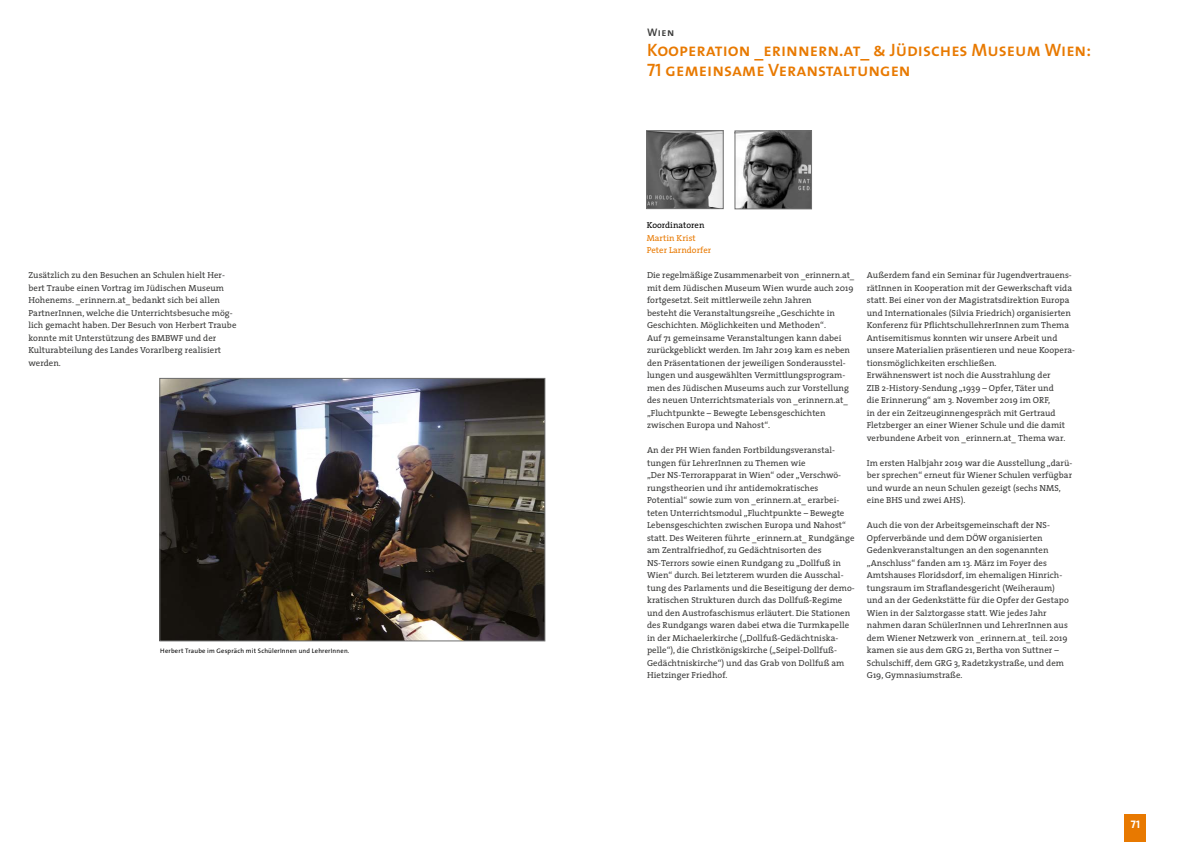
<style>
.page{position:relative;width:1191px;height:842px;background:#fff}
.page>*{position:absolute;margin:0;border:0;box-sizing:border-box;transform-origin:0 0}
.t1{font:18px/20px "The Sans Semi Bold Caps";color:#e87900}
.t2{font:11px "The Sans Semi Bold Caps";color:#3a3a39}
.t3{font:11px "The Sans Bold Caps";color:#fff}
.t4{font:8.8px/12.5px "The Serif";letter-spacing:.005em;color:#3a3a39}
.t5{font:8.7px/12.5px "The Serif";letter-spacing:.005em;color:#e87900}
.t6{font:8.7px "The Serif";letter-spacing:.005em;color:#000}
.t7{font:6.5px "The Sans";letter-spacing:.03em;color:#000}
</style>
<div class="page">
<div style="left:1124px;top:814px;width:22px;height:28px;background:#e87900"></div>
<img style="left:737px;top:133px;width:72px;height:74px">
<div style="left:735px;top:131px;width:76px;height:78px;border:1px solid #6e6e6e"></div>
<img style="left:648px;top:133px;width:73px;height:74px">
<div style="left:646px;top:131px;width:77px;height:78px;border:1px solid #6e6e6e"></div>
<img style="left:162px;top:380px;width:381px;height:259px">
<div style="left:160px;top:378px;width:385px;height:263px;border:1px solid #6e6e6e"></div>
<p class="t4" style="left:28px;top:269px;width:209px">Zusätzlich zu den Besuchen an Schulen hielt Her&shy;bert Traube einen Vortrag im Jüdischen Museum Hohenems. _erinnern.at_ bedankt sich bei allen PartnerInnen, welche die Unterrichtsbesuche mög&shy;lich gemacht haben. Der Besuch von Herbert Traube konnte mit Unterstützung des BMBWF und der Kulturabteilung des Landes Vorarlberg realisiert werden.</p>
<p class="t7" style="left:160px;top:645px;width:191px">Herbert Traube im Gespräch mit SchülerInnen und LehrerInnen.</p>
<p class="t2" style="left:647px;top:23px;width:29px">Wien</p>
<h1 class="t1" style="left:647px;top:40px;width:445px">Kooperation _erinnern.at_ &amp; Jüdisches Museum Wien:<br>71 gemeinsame Veranstaltungen</h1>
<p class="t6" style="left:647px;top:218px;width:59px">Koordinatoren</p>
<p class="t5" style="left:647px;top:231px;width:66px">Martin Krist<br>Peter Larndorfer</p>
<p class="t4" style="left:647px;top:269px;width:209px">Die regelmäßige Zusammenarbeit von _erinnern.at_ mit dem Jüdischen Museum Wien wurde auch 2019 fortgesetzt. Seit mittlerweile zehn Jahren<br>besteht die Veranstaltungsreihe „Geschichte in Geschichten. Möglichkeiten und Methoden“.<br>Auf 71 gemeinsame Veranstaltungen kann dabei zurückgeblickt werden. Im Jahr 2019 kam es neben den Präsentationen der jeweiligen Sonderausstel&shy;lungen und ausgewählten Vermittlungsprogram&shy;men des Jüdischen Museums auch zur Vorstellung des neuen Unterrichtsmaterials von _erinnern.at_ „Fluchtpunkte – Bewegte Lebensgeschichten zwischen Europa und Nahost“.</p>
<p class="t4" style="left:647px;top:444px;width:209px">An der PH Wien fanden Fortbildungsveranstal&shy;tungen für LehrerInnen zu Themen wie<br>„Der NS-Terrorapparat in Wien“ oder „Verschwö&shy;rungstheorien und ihr antidemokratisches Potential“ sowie zum von _erinnern.at_ erarbei&shy;teten Unterrichtsmodul „Fluchtpunkte – Bewegte Lebensgeschichten zwischen Europa und Nahost“ statt. Des Weiteren führte _erinnern.at_ Rundgänge am Zentralfriedhof, zu Gedächtnisorten des NS-Terrors sowie einen Rundgang zu „Dollfuß in Wien“ durch. Bei letzterem wurden die Ausschal&shy;tung des Parlaments und die Beseitigung der demo&shy;kratischen Strukturen durch das Dollfuß-Regime und den Austrofaschismus erläutert. Die Stationen des Rundgangs waren dabei etwa die Turmkapelle in der Michaelerkirche („Dollfuß-Gedächtniska&shy;pelle“), die Christkönigskirche („Seipel-Dollfuß-Gedächtniskirche“) und das Grab von Dollfuß am Hietzinger Friedhof.</p>
<p class="t4" style="left:867px;top:269px;width:210px">Außerdem fand ein Seminar für Jugendvertrauens&shy;rätInnen in Kooperation mit der Gewerkschaft vida statt. Bei einer von der Magistratsdirektion Europa und Internationales (Silvia Friedrich) organisierten Konferenz für PflichtschullehrerInnen zum Thema Antisemitismus konnten wir unsere Arbeit und unsere Materialien präsentieren und neue Koopera&shy;tionsmöglichkeiten erschließen.<br>Erwähnenswert ist noch die Ausstrahlung der<br>ZIB 2-History-Sendung „1939 – Opfer, Täter und<br>die Erinnerung“ am 3. November 2019 im ORF,<br>in der ein Zeitzeuginnengespräch mit Gertraud Fletzberger an einer Wiener Schule und die damit verbundene Arbeit von _erinnern.at_ Thema war.</p>
<p class="t4" style="left:867px;top:456px;width:207px">Im ersten Halbjahr 2019 war die Ausstellung „darü&shy;ber sprechen“ erneut für Wiener Schulen verfügbar und wurde an neun Schulen gezeigt (sechs NMS, eine BHS und zwei AHS).</p>
<p class="t4" style="left:867px;top:519px;width:203px">Auch die von der Arbeitsgemeinschaft der NS-Opferverbände und dem DÖW organisierten Gedenkveranstaltungen an den sogenannten „Anschluss“ fanden am 13. März im Foyer des Amtshauses Floridsdorf, im ehemaligen Hinrich&shy;tungsraum im Straflandesgericht (Weiheraum) und an der Gedenkstätte für die Opfer der Gestapo Wien in der Salztorgasse statt. Wie jedes Jahr nahmen daran SchülerInnen und LehrerInnen aus dem Wiener Netzwerk von _erinnern.at_ teil. 2019 kamen sie aus dem GRG 21, Bertha von Suttner – Schulschiff, dem GRG 3, Radetzkystraße, und dem G19, Gymnasiumstraße.</p>
<p class="t3" style="left:1130px;top:815px;width:11px">71</p>
</div>
